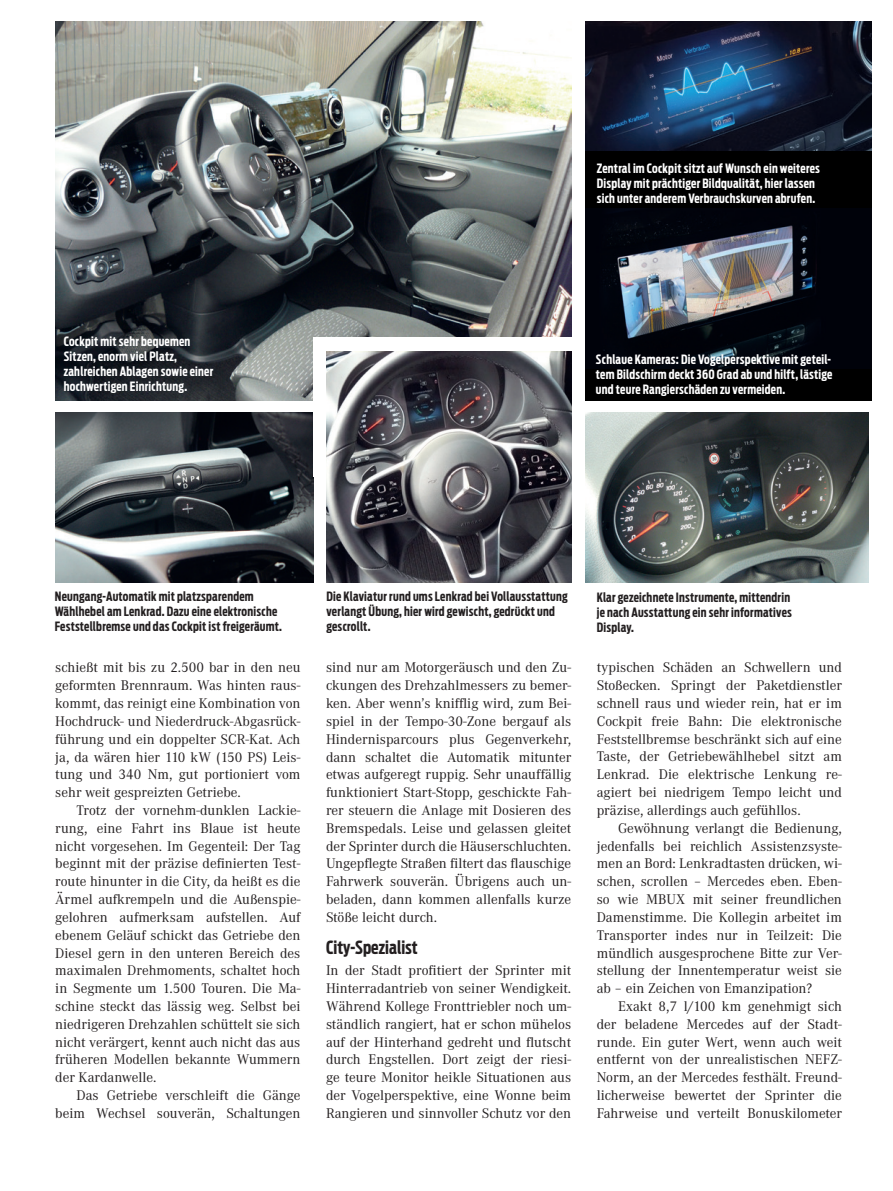
<style>
.page{position:relative;width:893px;height:1191px;background:#fff}
.page>*{position:absolute;margin:0;border:0;box-sizing:border-box;transform-origin:0 0}
.t1{font:700 18px "Antenna Extra Cond";letter-spacing:.005em;color:#231f20}
.t2{font:14.55px/17.9px "Corporate A";color:#231f20;text-align:justify}
.t3{font:700 12.75px/15px "Antenna Extra Cond";letter-spacing:.02em;color:#fff}
.t4{font:700 12.75px/15px "Antenna Extra Cond";letter-spacing:.02em;color:#231f20}
</style>
<div class="page">
<img style="left:55px;top:21px;width:517px;height:380px">
<img style="left:55px;top:413px;width:258px;height:169px">
<div style="left:586px;top:21px;width:286px;height:220px;background:#000"></div>
<img style="left:586px;top:21px;width:286px;height:130px">
<div style="left:586px;top:208px;width:286px;height:193px;background:#00020a"></div>
<img style="left:599px;top:208px;width:226px;height:160px">
<div style="left:313px;top:337px;width:268px;height:139px;background:#fff"></div>
<img style="left:326px;top:351px;width:245px;height:231px">
<img style="left:586px;top:413px;width:282px;height:169px">
<p class="t3" style="left:64px;top:333px;width:151px">Cockpit mit sehr bequemen<br>Sitzen, enorm viel Platz, zahlreichen Ablagen sowie einer hochwertigen Einrichtung.</p>
<p class="t3" style="left:597px;top:161px;width:225px">Zentral im Cockpit sitzt auf Wunsch ein weiteres<br>Display mit prächtiger Bildqualität, hier lassen sich unter anderem Verbrauchskurven abrufen.</p>
<p class="t3" style="left:596px;top:352px;width:238px;text-align:justify">Schlaue Kameras: Die Vogelperspektive mit geteil&shy;tem Bildschirm deckt 360 Grad ab und hilft, lästige und teure Rangierschäden zu vermeiden.</p>
<p class="t4" style="left:326px;top:588px;width:243px">Die Klaviatur rund ums Lenkrad bei Vollausstattung verlangt Übung, hier wird gewischt, gedrückt und gescrollt.</p>
<p class="t4" style="left:55px;top:588px;width:229px">Neungang-Automatik mit platzsparendem<br>Wählhebel am Lenkrad. Dazu eine elektronische<br>Feststellbremse und das Cockpit ist freigeräumt.</p>
<p class="t4" style="left:597px;top:590px;width:197px">Klar gezeichnete Instrumente, mittendrin je nach Ausstattung ein sehr informatives<br>Display.</p>
<p class="t2" style="left:55px;top:659px;width:247px">schießt mit bis zu 2.500 bar in den neu geformten Brennraum. Was hinten raus&shy;kommt, das reinigt eine Kombination von Hochdruck- und Niederdruck-Abgasrück&shy;führung und ein doppelter SCR-Kat. Ach ja, da wären hier 110 kW (150 PS) Leis&shy;tung und 340 Nm, gut portioniert vom sehr weit gespreizten Getriebe.</p>
<p class="t2" style="left:55px;top:801px;width:247px;text-indent:21px">Trotz der vornehm-dunklen Lackie&shy;rung, eine Fahrt ins Blaue ist heute nicht vorgesehen. Im Gegenteil: Der Tag beginnt mit der präzise definierten Test&shy;route hinunter in die City, da heißt es die Ärmel aufkrempeln und die Außenspie&shy;gelohren aufmerksam aufstellen. Auf ebenem Geläuf schickt das Getriebe den Diesel gern in den unteren Bereich des maximalen Drehmoments, schaltet hoch in Segmente um 1.500 Touren. Die Ma&shy;schine steckt das lässig weg. Selbst bei niedrigeren Drehzahlen schüttelt sie sich nicht verärgert, kennt auch nicht das aus früheren Modellen bekannte Wummern der Kardanwelle.</p>
<p class="t2" style="left:55px;top:1086px;width:247px;text-align:right">Das Getriebe verschleift die Gänge beim Wechsel souverän, Schaltungen</p>
<p class="t2" style="left:326px;top:659px;width:247px">sind nur am Motorgeräusch und den Zu&shy;ckungen des Drehzahlmessers zu bemer&shy;ken. Aber wenn’s knifflig wird, zum Bei&shy;spiel in der Tempo-30-Zone bergauf als Hindernisparcours plus Gegenverkehr, dann schaltet die Automatik mitunter etwas aufgeregt ruppig. Sehr unauffällig funktioniert Start-Stopp, geschickte Fah&shy;rer steuern die Anlage mit Dosieren des Bremspedals. Leise und gelassen gleitet der Sprinter durch die Häuserschluchten.<br>Ungepflegte Straßen filtert das flauschige Fahrwerk souverän. Übrigens auch un&shy;beladen, dann kommen allenfalls kurze Stöße leicht durch.</p>
<p class="t1" style="left:326px;top:937px;width:93px">City-Spezialist</p>
<p class="t2" style="left:326px;top:962px;width:247px">In der Stadt profitiert der Sprinter mit Hinterradantrieb von seiner Wendigkeit.<br>Während Kollege Fronttriebler noch um&shy;ständlich rangiert, hat er schon mühelos auf der Hinterhand gedreht und flutscht durch Engstellen. Dort zeigt der riesi&shy;ge teure Monitor heikle Situationen aus der Vogelperspektive, eine Wonne beim Rangieren und sinnvoller Schutz vor den</p>
<p class="t2" style="left:597px;top:659px;width:247px">typischen Schäden an Schwellern und Stoßecken. Springt der Paketdienstler schnell raus und wieder rein, hat er im Cockpit freie Bahn: Die elektronische Feststellbremse beschränkt sich auf eine Taste, der Getriebewählhebel sitzt am Lenkrad. Die elektrische Lenkung re&shy;agiert bei niedrigem Tempo leicht und präzise, allerdings auch gefühllos.</p>
<p class="t2" style="left:597px;top:819px;width:247px;text-indent:21px">Gewöhnung verlangt die Bedienung, jedenfalls bei reichlich Assistenzsyste&shy;men an Bord: Lenkradtasten drücken, wi&shy;schen, scrollen – Mercedes eben. Eben&shy;so wie MBUX mit seiner freundlichen Damenstimme. Die Kollegin arbeitet im Transporter indes nur in Teilzeit: Die mündlich ausgesprochene Bitte zur Ver&shy;stellung der Innentemperatur weist sie ab – ein Zeichen von Emanzipation?</p>
<p class="t2" style="left:597px;top:997px;width:247px;text-indent:21px">Exakt 8,7 l/100 km genehmigt sich der beladene Mercedes auf der Stadt&shy;runde. Ein guter Wert, wenn auch weit entfernt von der unrealistischen NEFZ-Norm, an der Mercedes festhält. Freund&shy;licherweise bewertet der Sprinter die Fahrweise und verteilt Bonuskilometer</p>
</div>
